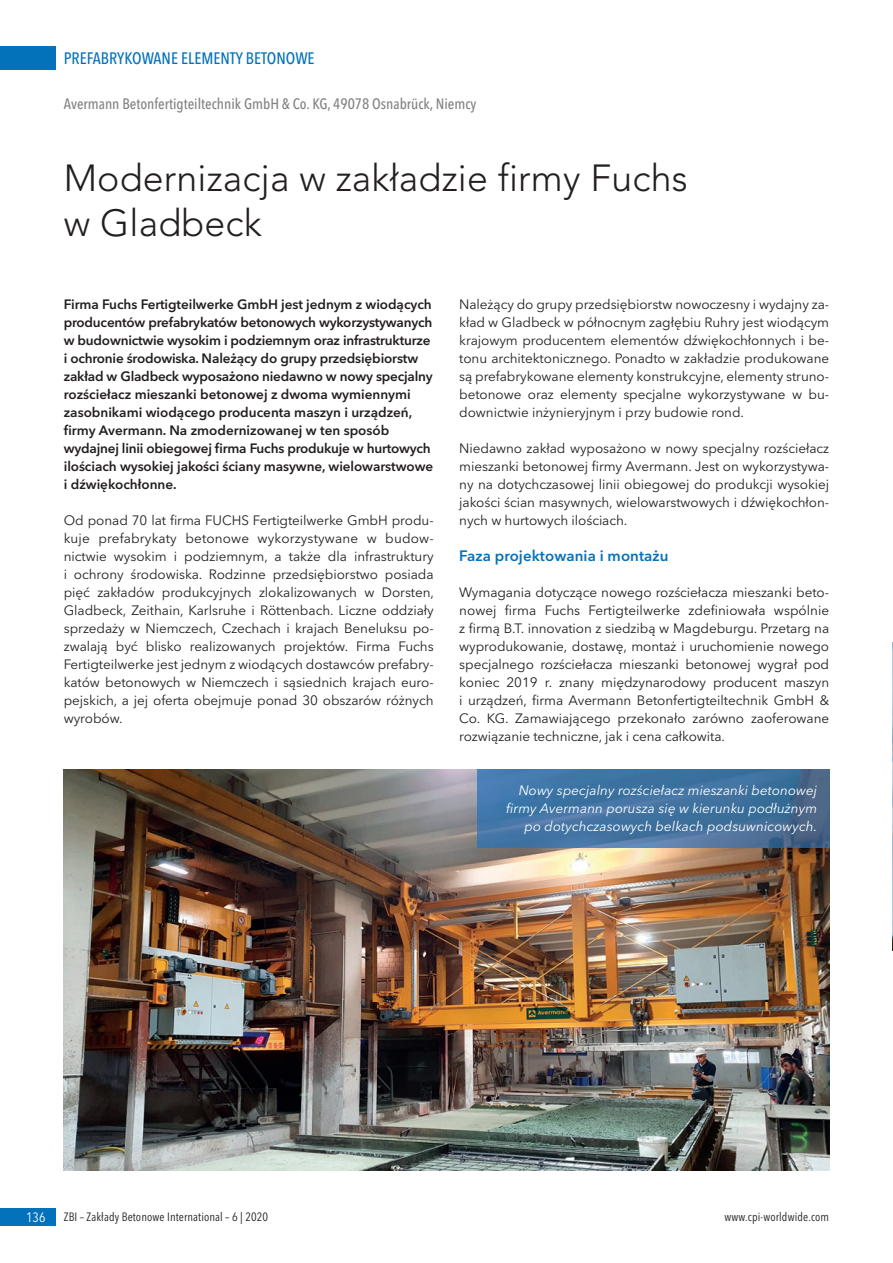
<style>
.page{position:relative;width:893px;height:1263px;background:#fff}
.page>*{position:absolute;margin:0;border:0;box-sizing:border-box;transform-origin:0 0}
.t1{font:300 37.5px/45px "Avenir";letter-spacing:.005em;color:#231f20}
.t2{font:16.5px "Avenir Next Cond Md";color:#0372bb}
.t3{font:15px "Avenir Next Cond Md";color:#808285}
.t4{font:15px "Avenir Next Dm Bd";letter-spacing:.005em;color:#0372bb}
.t5{font:13.5px/18px "Avenir Next";letter-spacing:-.005em;color:#231f20;text-align:justify}
.t6{font:13.5px/18px "Avenir Next Dm Bd";letter-spacing:-.01em;color:#231f20}
.t7{font:italic 13.5px/18px "Avenir Next";letter-spacing:.005em;color:#fff;text-align:right}
.t8{font:13.5px "Avenir Next Cond";color:#fff}
.t9{font:12px "Avenir Next Cond";letter-spacing:.01em;color:#231f20}
</style>
<div class="page">
<div style="left:0;top:47px;width:55px;height:23px;background:#0372bb"></div>
<div style="left:0;top:1208px;width:55px;height:18px;background:#0372bb"></div>
<img style="left:64px;top:769px;width:765px;height:401px">
<img style="left:477px;top:769px;width:352px;height:79px">
<img style="left:892px;top:642px;width:1px;height:308px">
<p class="t2" style="left:64px;top:51px;width:252px">PREFABRYKOWANE ELEMENTY BETONOWE</p>
<p class="t3" style="left:64px;top:97px;width:414px">Avermann Betonfertigteiltechnik GmbH &amp; Co. KG, 49078 Osnabrück, Niemcy</p>
<h1 class="t1" style="left:64px;top:158px;width:625px">Modernizacja w zakładzie firmy Fuchs w Gladbeck</h1>
<p class="t6" style="left:64px;top:296px;width:371px">Firma Fuchs Fertigteilwerke GmbH jest jednym z wiodących producentów prefabrykatów betonowych wykorzystywanych w budownictwie wysokim i podziemnym oraz infrastrukturze i ochronie środowiska. Należący do grupy przedsiębiorstw zakład w Gladbeck wyposażono niedawno w nowy specjalny rozściełacz mieszanki betonowej z dwoma wymiennymi zasobnikami wiodącego producenta maszyn i urządzeń, firmy Avermann. Na zmodernizowanej w ten sposób wydajnej linii obiegowej firma Fuchs produkuje w hurtowych ilościach wysokiej jakości ściany masywne, wielowarstwowe i dźwiękochłonne.</p>
<p class="t5" style="left:64px;top:512px;width:372px">Od ponad 70 lat firma FUCHS Fertigteilwerke GmbH produ&shy;kuje prefabrykaty betonowe wykorzystywane w budow - nictwie wysokim i podziemnym, a także dla infrastruktury i ochrony środowiska. Rodzinne przedsiębiorstwo posiada pięć zakładów produkcyjnych zlokalizowanych w Dorsten, Gladbeck, Zeithain, Karlsruhe i Röttenbach. Liczne oddziały sprzedaży w Niemczech, Czechach i krajach Beneluksu po&shy;zwalają być blisko realizowanych projektów. Firma Fuchs Fertigteilwerke jest jednym z wiodących dostawców prefabry&shy;katów betonowych w Niemczech i sąsiednich krajach euro&shy;pejskich, a jej oferta obejmuje ponad 30 obszarów różnych wyrobów.</p>
<p class="t5" style="left:459px;top:296px;width:371px">Należący do grupy przedsiębiorstw nowoczesny i wydajny za&shy;kład w Gladbeck w północnym zagłębiu Ruhry jest wiodącym krajowym producentem elementów dźwiękochłonnych i be&shy;tonu architektonicznego. Ponadto w zakładzie produkowane są prefabrykowane elementy konstrukcyjne, elementy struno&shy;betonowe oraz elementy specjalne wykorzystywane w bu&shy;downictwie inżynieryjnym i przy budowie rond.</p>
<p class="t5" style="left:459px;top:440px;width:371px">Niedawno zakład wyposażono w nowy specjalny rozściełacz mieszanki betonowej firmy Avermann. Jest on wykorzystywa&shy;ny na dotychczasowej linii obiegowej do produkcji wysokiej jakości ścian masywnych, wielowarstwowych i dźwiękochłon&shy;nych w hurtowych ilościach.</p>
<p class="t4" style="left:459px;top:549px;width:211px">Faza projektowania i montażu</p>
<p class="t5" style="left:459px;top:584px;width:371px">Wymagania dotyczące nowego rozściełacza mieszanki beto&shy;nowej firma Fuchs Fertigteilwerke zdefiniowała wspólnie z firmą B.T. innovation z siedzibą w Magdeburgu. Przetarg na wyprodukowanie, dostawę, montaż i uruchomienie nowego specjalnego rozściełacza mieszanki betonowej wygrał pod koniec 2019 r. znany międzynarodowy producent maszyn i urządzeń, firma Avermann Betonfertigteiltechnik GmbH &amp; Co. KG. Zamawiającego przekonało zarówno zaoferowane rozwiązanie techniczne, jak i cena całkowita.</p>
<p class="t7" style="left:506px;top:782px;width:313px">Nowy specjalny rozściełacz mieszanki betonowej firmy Avermann porusza się w kierunku podłużnym po dotychczasowych belkach podsuwnicowych.</p>
<p class="t8" style="left:26px;top:1209px;width:21px">136</p>
<p class="t9" style="left:64px;top:1209px;width:206px">ZBI – Zakłady Betonowe International – 6 | 2020</p>
<p class="t9" style="left:725px;top:1209px;width:106px">www.cpi-worldwide.com</p>
</div>
